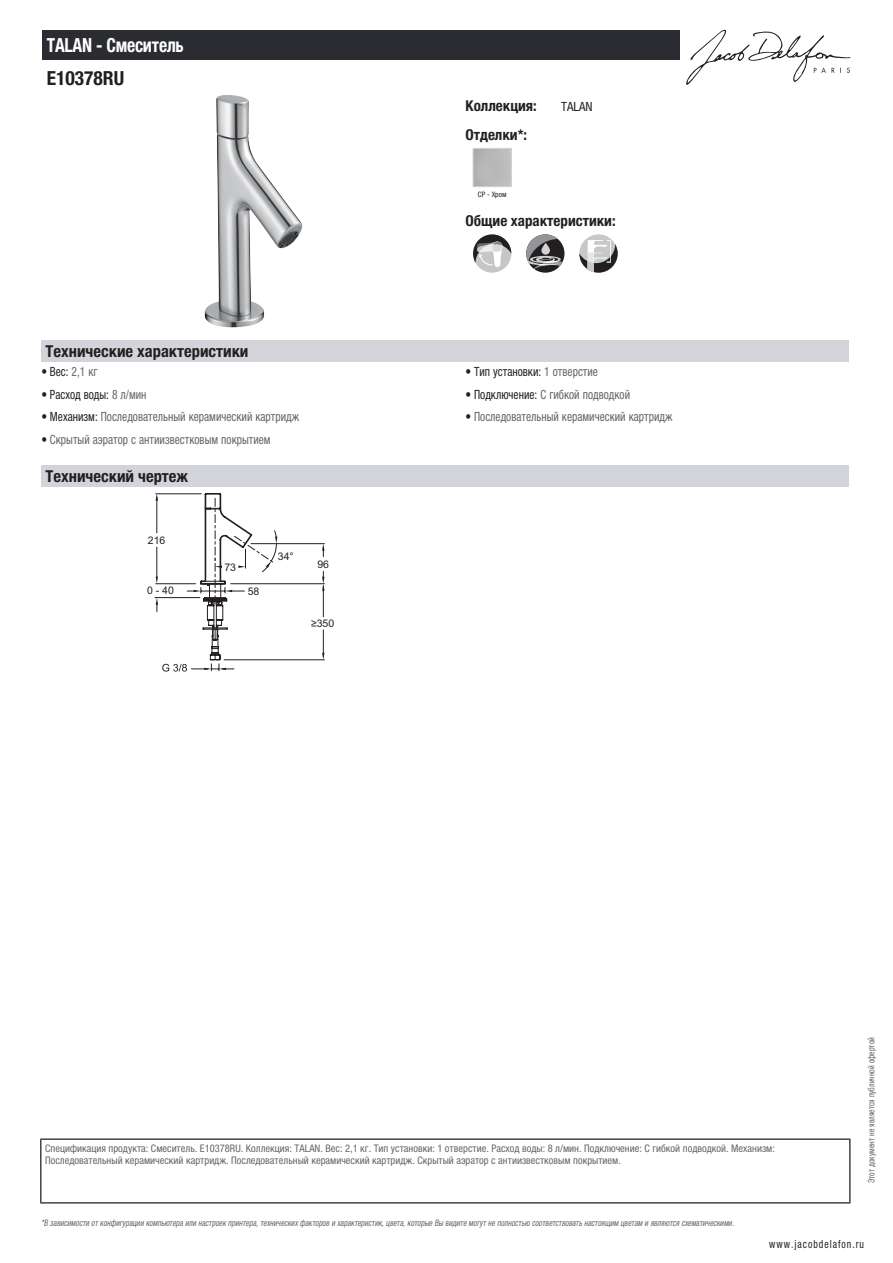
<style>
.page{position:relative;width:893px;height:1263px;background:#fff}
.page>*{position:absolute;margin:0;border:0;box-sizing:border-box;transform-origin:0 0}
.t1{font:700 condensed 19.5px "Helvetica Neue LTCYR";letter-spacing:-.01em;color:#fff;scale:.9 1}
.t2{font:700 condensed 19.5px "Helvetica Neue LTCYR";color:#231f20}
.t3{font:700 condensed 16.5px "Helvetica Neue LTCYR";color:#231f20}
.t4{font:700 condensed 15px "Helvetica Neue LTCYR";color:#231f20}
.t5{font:condensed 12.75px "Helvetica Neue LTCYR";color:#626568;scale:.9 1}
.t6{font:condensed 12.75px "Helvetica Neue LTCYR";color:#231f20;scale:.9 1}
.t7{font:condensed 12.75px "Helvetica Neue LTCYR";color:#231f20}
.t8{font:condensed 11.25px "Helvetica Neue LTCYR";letter-spacing:.1em;color:#231f20;scale:.87 1}
.t9{font:condensed 10.5px/12px "Helvetica Neue LTCYR";color:#626568}
.t10{font:10.5px "Arial";color:#231f20}
.t11{font:italic condensed 9px "Helvetica Neue LTCYR";color:#626568;scale:.87 1}
.t12{font:condensed 9px "Helvetica Neue LTCYR";color:#626568;scale:.87 1}
.t13{font:condensed 7.5px "Helvetica Neue LTCYR";color:#231f20}
.s1{color:#626568}
.s2{color:#231f20}
</style>
<div class="page">
<svg style="left:686px;top:30px;width:164px;height:55px"></svg>
<img style="left:204px;top:95px;width:99px;height:233px">
<div style="left:473px;top:148px;width:39px;height:39px;border:1px solid #d3d4da"></div>
<div style="left:473px;top:234px;width:38px;height:39px;background:#c5c6c8;border-radius:50%"></div>
<svg style="left:473px;top:234px;width:38px;height:33px"></svg>
<svg style="left:526px;top:234px;width:38px;height:39px"></svg>
<svg style="left:526px;top:234px;width:37px;height:35px"></svg>
<div style="left:579px;top:234px;width:39px;height:39px;background:#c7c8ca;border-radius:50%"></div>
<svg style="left:579px;top:240px;width:39px;height:33px"></svg>
<div style="left:41px;top:340px;width:808px;height:22px;background:#d3d4da"></div>
<div style="left:41px;top:465px;width:808px;height:22px;background:#d3d4da"></div>
<hr style="left:155px;top:597px;width:45px;height:1px;background:#231f20">
<svg style="left:156px;top:493px;width:169px;height:179px"></svg>
<div style="left:43px;top:30px;width:637px;height:30px;background:#2a2c32"></div>
<hr style="left:40px;top:1138px;width:810px;height:2px;background:#040503">
<hr style="left:40px;top:1140px;width:1px;height:62px;background:#040503">
<hr style="left:849px;top:1140px;width:1px;height:62px;background:#040503">
<hr style="left:40px;top:1202px;width:810px;height:1px;background:#040503">
<h1 class="t1" style="left:47px;top:34px;width:154px">TALAN - Смеситель</h1>
<h1 class="t2" style="left:47px;top:67px;width:79px">E10378RU</h1>
<h3 class="t4" style="left:466px;top:97px;width:73px">Коллекция:</h3>
<p class="t7" style="left:561px;top:99px;width:33px">TALAN</p>
<h3 class="t4" style="left:466px;top:126px;width:63px">Отделки*:</h3>
<p class="t13" style="left:478px;top:190px;width:30px">CP - Хром</p>
<h3 class="t4" style="left:466px;top:212px;width:152px">Общие характеристики:</h3>
<h2 class="t3" style="left:46px;top:342px;width:204px">Технические характеристики</h2>
<p class="t6" style="left:41px;top:364px;width:64px">• Вес: <span class="s1">2,1 кг</span></p>
<p class="t6" style="left:466px;top:364px;width:149px">• Тип установки: <span class="s1">1 отверстие</span></p>
<p class="t6" style="left:41px;top:387px;width:118px">• Расход воды: <span class="s1">8 л/мин</span></p>
<p class="t5" style="left:466px;top:387px;width:184px"><span class="s2">• Подключение:</span> С гибкой подводкой</p>
<p class="t5" style="left:41px;top:410px;width:288px"><span class="s2">• Механизм:</span> Последовательный керамический картридж</p>
<p class="t5" style="left:466px;top:410px;width:231px"><span class="s2">•</span> Последовательный керамический картридж</p>
<p class="t5" style="left:41px;top:432px;width:256px"><span class="s2">•</span> Скрытый аэратор с антиизвестковым покрытием</p>
<h2 class="t3" style="left:46px;top:467px;width:144px">Технический чертеж</h2>
<p class="t10" style="left:148px;top:533px;width:19px">216</p>
<p class="t10" style="left:224px;top:560px;width:13px">73</p>
<p class="t10" style="left:147px;top:583px;width:28px">0 - 40</p>
<p class="t10" style="left:248px;top:584px;width:13px">58</p>
<p class="t10" style="left:278px;top:550px;width:17px">34°</p>
<p class="t10" style="left:317px;top:557px;width:13px">96</p>
<p class="t10" style="left:311px;top:617px;width:25px">≥350</p>
<p class="t9" style="left:45px;top:1142px;width:731px">Спецификация продукта: Смеситель. E10378RU. Коллекция: TALAN. Вес: 2,1 кг. Тип установки: 1 отверстие. Расход воды: 8 л/мин. Подключение: С гибкой подводкой. Механизм:<br>Последовательный керамический картридж. Последовательный керамический картридж. Скрытый аэратор с антиизвестковым покрытием.</p>
<p class="t11" style="left:41px;top:1218px;width:800px">*В зависимости отконфигурации компьютера или настроек принтера,техническихфакторов и характеристик,цвета,которые Вы видите могутне полностью соответствоватьнастоящим цветам и являются схематическими.</p>
<p class="t12" style="left:866px;top:1183px;width:169px;rotate:-90deg">Этот документ не является публичной офертой</p>
<p class="t8" style="left:769px;top:1237px;width:110px">www.jacobdelafon.ru</p>
</div>
